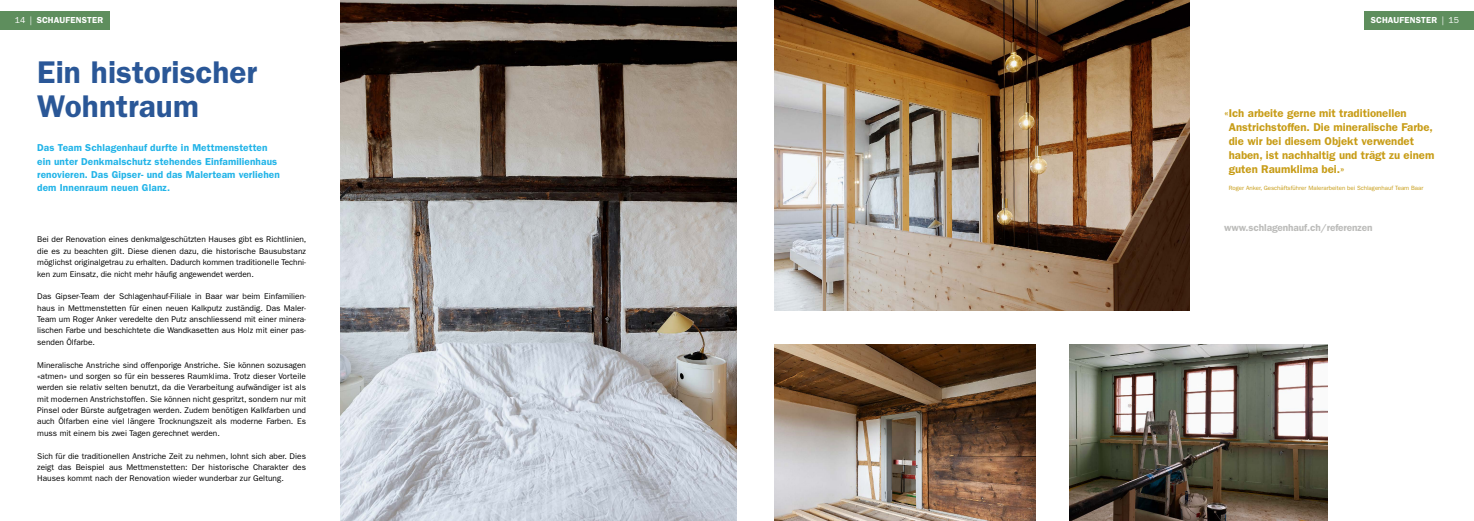
<style>
.page{position:relative;width:1474px;height:521px;background:#fff}
.page>*{position:absolute;margin:0;border:0;box-sizing:border-box;transform-origin:0 0}
.t1{font:600 31.5px/34.1px "ITC Franklin Gothic Std";color:#2a5797}
.t2{font:600 11.38px/14px "ITC Franklin Gothic Std";color:#c89d18}
.t3{font:600 10.06px/13.1px "ITC Franklin Gothic Std";letter-spacing:.01em;color:#22b4e8}
.t4{font:600 10.06px "ITC Franklin Gothic Std";letter-spacing:-.01em;color:#bcbcba}
.t5{font:600 8.75px "ITC Franklin Gothic Std";letter-spacing:.02em;color:#fff}
.t6{font:8.31px/11.4px "ITC Franklin Gothic Std";color:#000;text-align:justify}
.t7{font:6.12px "ITC Franklin Gothic Std";color:#c89d18}
.s1{font-weight:400}
</style>
<div class="page">
<img style="left:774px;top:0;width:415px;height:311px">
<img style="left:1069px;top:345px;width:258px;height:176px">
<img style="left:340px;top:0;width:397px;height:521px">
<img style="left:774px;top:345px;width:261px;height:176px">
<div style="left:1364px;top:11px;width:109px;height:19px;background:#5e8e5d"></div>
<div style="left:0;top:11px;width:110px;height:19px;background:#5e8e5d"></div>
<p class="t5" style="left:15px;top:15px;width:90px"><span class="s1">14 |</span> SCHAUFENSTER</p>
<p class="t5" style="left:1370px;top:15px;width:90px">SCHAUFENSTER <span class="s1">| 15</span></p>
<h1 class="t1" style="left:37px;top:55px;width:221px">Ein historischer<br>Wohntraum</h1>
<p class="t3" style="left:37px;top:141px;width:244px">Das Team Schlagenhauf durfte in Mettmenstetten ein unter Denkmalschutz stehendes Einfamilienhaus renovieren. Das Gipser- und das Malerteam verliehen dem Innenraum neuen Glanz.</p>
<p class="t6" style="left:37px;top:234px;width:271px">Bei der Renovation eines denkmalgeschützten Hauses gibt es Richtlinien, die es zu beachten gilt. Diese dienen dazu, die historische Bausubstanz möglichst originalgetrau zu erhalten. Dadurch kommen traditionelle Techni&shy;ken zum Einsatz, die nicht mehr häufig angewendet werden.</p>
<p class="t6" style="left:37px;top:291px;width:270px">Das Gipser-Team der Schlagenhauf-Filiale in Baar war beim Einfamilien&shy;haus in Mettmenstetten für einen neuen Kalkputz zuständig. Das Maler-Team um Roger Anker veredelte den Putz anschliessend mit einer minera&shy;lischen Farbe und beschichtete die Wandkasetten aus Holz mit einer pas&shy;senden Ölfarbe.</p>
<p class="t6" style="left:37px;top:359px;width:270px">Mineralische Anstriche sind offenporige Anstriche. Sie können sozusagen «atmen» und sorgen so für ein besseres Raumklima. Trotz dieser Vorteile werden sie relativ selten benutzt, da die Verarbeitung aufwändiger ist als mit modernen Anstrichstoffen. Sie können nicht gespritzt, sondern nur mit Pinsel oder Bürste aufgetragen werden. Zudem benötigen Kalkfarben und auch Ölfarben eine viel längere Trocknungszeit als moderne Farben. Es muss mit einem bis zwei Tagen gerechnet werden.</p>
<p class="t6" style="left:37px;top:450px;width:270px">Sich für die traditionellen Anstriche Zeit zu nehmen, lohnt sich aber. Dies zeigt das Beispiel aus Mettmenstetten: Der historische Charakter des Hauses kommt nach der Renovation wieder wunderbar zur Geltung.</p>
<h2 class="t2" style="left:1228px;top:106px;width:207px;text-indent:-5px">«Ich arbeite gerne mit traditionellen Anstrichstoffen. Die mineralische Farbe, die wir bei diesem Objekt verwendet haben, ist nachhaltig und trägt zu einem guten Raumklima bei.»</h2>
<p class="t7" style="left:1228px;top:184px;width:196px">Roger Anker, Geschäftsführer Malerarbeiten bei Schlagenhauf Team Baar</p>
<p class="t4" style="left:1224px;top:222px;width:150px">www.schlagenhauf.ch/referenzen</p>
</div>
